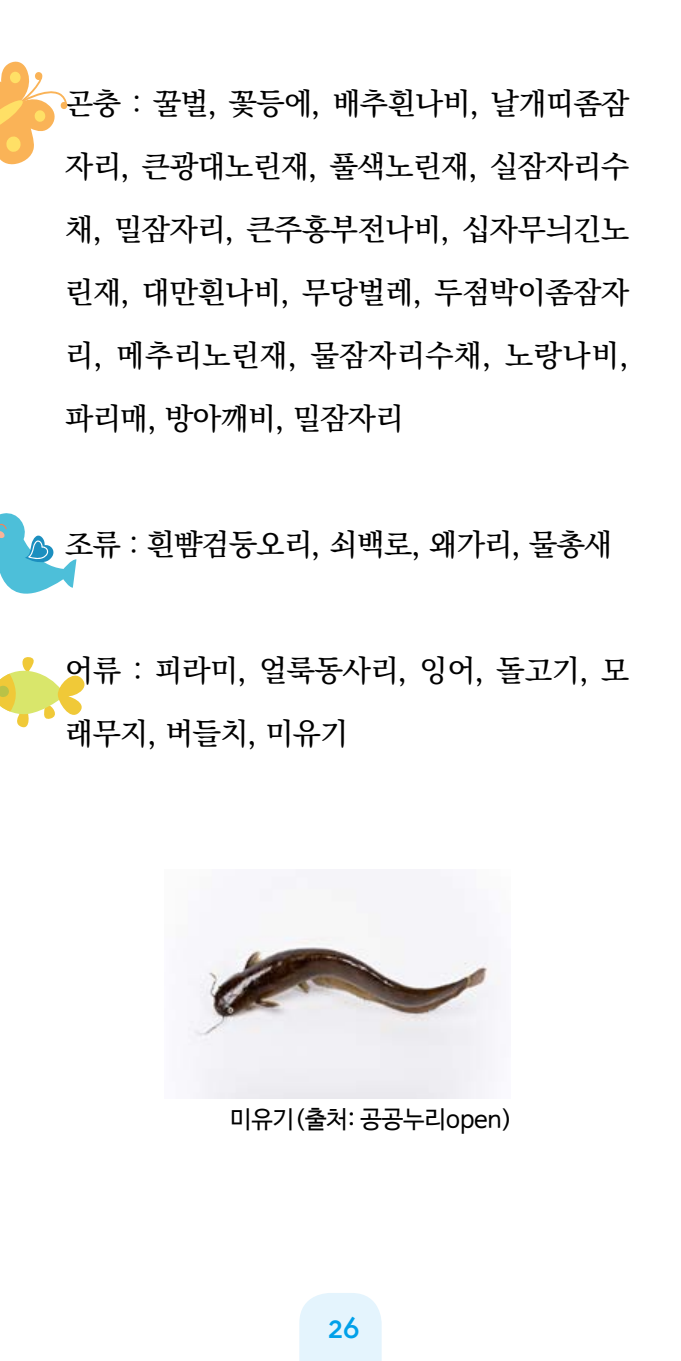
<style>
.page{position:relative;width:681px;height:1361px;background:#fff}
.page>*{position:absolute;margin:0;border:0;box-sizing:border-box;transform-origin:0 0}
.t1{font:700 36px "designhouse";color:#00a0e9}
.t2{font:500 30px/63px "Ko Pub World Batang";letter-spacing:-.01em;color:#000;text-align:justify}
.t3{font:24px "Nanum Barun Gothic";color:#000}
</style>
<div class="page">
<svg style="left:299px;top:1293px;width:82px;height:68px;background:#e5f4fd"></svg>
<svg style="left:0;top:657px;width:85px;height:71px"></svg>
<svg style="left:0;top:513px;width:76px;height:81px"></svg>
<svg style="left:0;top:61px;width:68px;height:104px"></svg>
<img style="left:188px;top:869px;width:312px;height:229px">
<p class="t2" style="left:65px;top:73px;width:565px">곤충 : 꿀벌, 꽃등에, 배추흰나비, 날개띠좀잠 자리, 큰광대노린재, 풀색노린재, 실잠자리수 채, 밀잠자리, 큰주홍부전나비, 십자무늬긴노 린재, 대만흰나비, 무당벌레, 두점박이좀잠자 리, 메추리노린재, 물잠자리수채, 노랑나비, 파리매, 방아깨비, 밀잠자리</p>
<p class="t2" style="left:65px;top:514px;width:548px">조류 : 흰뺨검둥오리, 쇠백로, 왜가리, 물총새</p>
<p class="t2" style="left:65px;top:640px;width:565px">어류 : 피라미, 얼룩동사리, 잉어, 돌고기, 모 래무지, 버들치, 미유기</p>
<p class="t3" style="left:230px;top:1107px;width:284px">미유기(출처: 공공누리open)</p>
<p class="t1" style="left:327px;top:1312px;width:34px">26</p>
</div>
